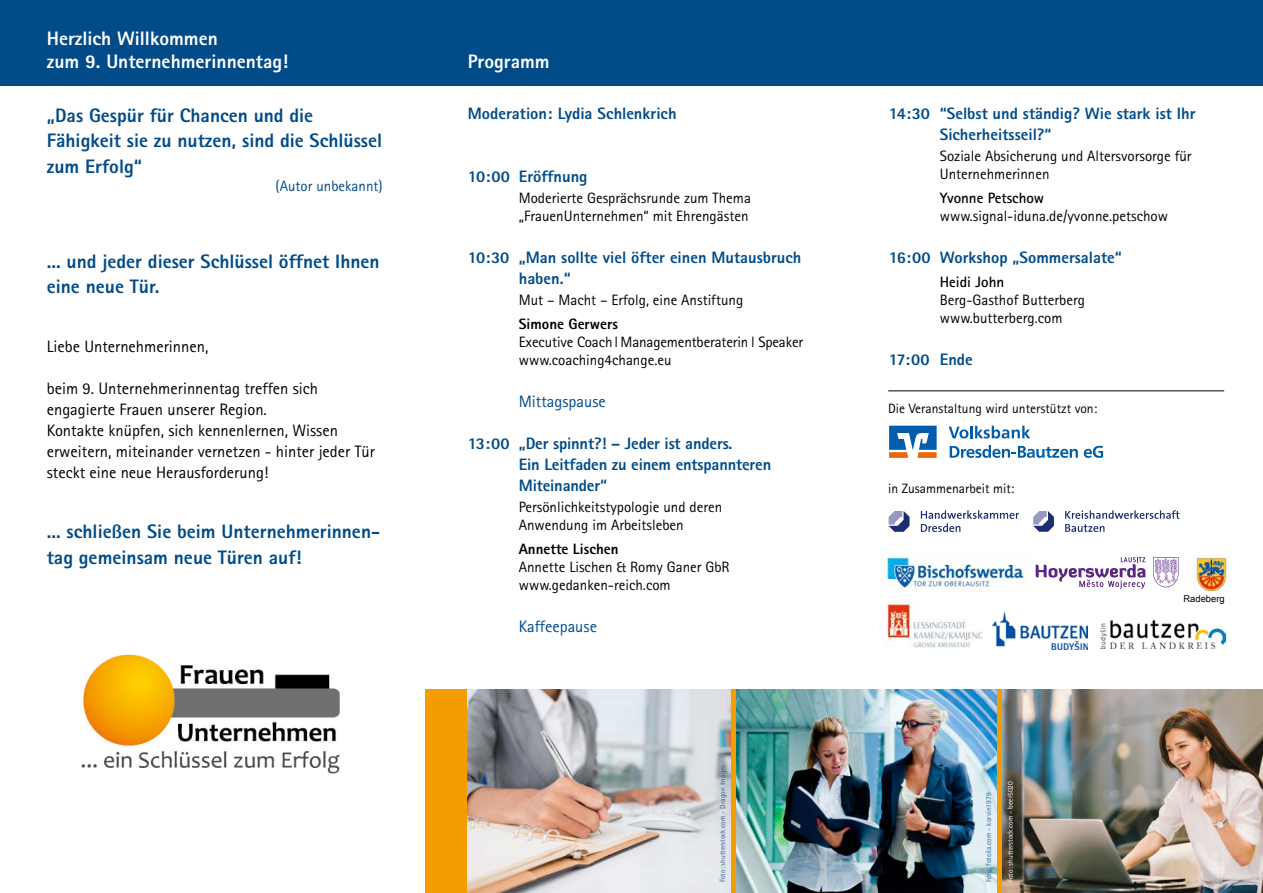
<style>
.page{position:relative;width:1263px;height:893px;background:#fff}
.page>*{position:absolute;margin:0;border:0;box-sizing:border-box;transform-origin:0 0}
.t1{font:800 19.5px/25.5px "Rotis Sans Serif";color:#004b88}
.t2{font:800 19.5px/23.4px "Rotis Sans Serif";color:#fff}
.t3{font:800 16.5px/21px "Rotis Sans Serif";color:#004b88}
.t4{font:16.5px/21px "Rotis Sans Serif";color:#000}
.t5{font:16.5px "Rotis Sans Serif";color:#004b88}
.t6{font:15px/18px "Rotis Sans Serif";color:#000}
.t7{font:800 15px "Rotis Sans Serif";color:#000}
.t8{font:700 15px "Rotis Sans Serif";color:#000}
.t9{font:15px "Rotis Sans Serif";color:#004b88}
.t10{font:13.5px "Rotis Sans Serif";color:#000}
.t11{font:9.45px "Arial";color:#000}
.t12{font:7.5px "Rotis Sans Serif";color:#2d659e}
.t13{font:7.5px "Rotis Sans Serif";color:#fff}
</style>
<div class="page">
<div style="left:0;top:0;width:1263px;height:85px;background:#004b88"></div>
<img style="left:81px;top:654px;width:259px;height:120px">
<div style="left:425px;top:690px;width:838px;height:203px;background:#f59c00"></div>
<img style="left:468px;top:690px;width:263px;height:203px">
<img style="left:1002px;top:690px;width:261px;height:203px">
<img style="left:736px;top:690px;width:261px;height:203px">
<hr style="left:888px;top:390px;width:336px;height:1px;background:#000">
<svg style="left:949px;top:426px;width:81px;height:12px"></svg>
<svg style="left:950px;top:445px;width:128px;height:13px"></svg>
<svg style="left:1084px;top:446px;width:19px;height:12px"></svg>
<svg style="left:889px;top:426px;width:48px;height:32px"></svg>
<img style="left:993px;top:611px;width:94px;height:38px">
<svg style="left:921px;top:510px;width:98px;height:22px"></svg>
<svg style="left:889px;top:511px;width:20px;height:21px"></svg>
<img style="left:885px;top:601px;width:98px;height:47px">
<img style="left:1194px;top:556px;width:33px;height:36px">
<svg style="left:1033px;top:511px;width:21px;height:21px"></svg>
<svg style="left:1065px;top:510px;width:114px;height:22px"></svg>
<svg style="left:1036px;top:557px;width:109px;height:32px"></svg>
<svg style="left:1153px;top:557px;width:25px;height:31px"></svg>
<img style="left:886px;top:556px;width:140px;height:35px">
<img style="left:1100px;top:621px;width:125px;height:28px">
<h1 class="t2" style="left:47px;top:26px;width:243px">Herzlich Willkommen<br>zum 9. Unternehmerinnentag!</h1>
<h1 class="t1" style="left:47px;top:102px;width:337px">„Das Gespür für Chancen und die<br>Fähigkeit sie zu nutzen, sind die Schlüssel zum Erfolg“</h1>
<p class="t9" style="left:275px;top:177px;width:109px">(Autor unbekannt)</p>
<h1 class="t1" style="left:47px;top:248px;width:334px">... und jeder dieser Schlüssel öffnet Ihnen eine neue Tür.</h1>
<p class="t4" style="left:47px;top:336px;width:163px">Liebe Unternehmerinnen,</p>
<p class="t4" style="left:47px;top:378px;width:330px">beim 9. Unternehmerinnentag treffen sich engagierte Frauen unserer Region.<br>Kontakte knüpfen, sich kennenlernen, Wissen erweitern, miteinander vernetzen - hinter jeder Tür steckt eine neue Herausforderung!</p>
<h1 class="t1" style="left:47px;top:518px;width:335px">... schließen Sie beim Unternehmerinnen&shy;tag gemeinsam neue Türen auf!</h1>
<h1 class="t2" style="left:468px;top:49px;width:83px">Programm</h1>
<p class="t3" style="left:468px;top:103px;width:210px">Moderation: Lydia Schlenkrich</p>
<p class="t3" style="left:468px;top:166px;width:121px">10:00 Eröffnung</p>
<p class="t6" style="left:519px;top:189px;width:234px">Moderierte Gesprächsrunde zum Thema „FrauenUnternehmen“ mit Ehrengästen</p>
<p class="t3" style="left:519px;top:247px;width:284px;text-indent:-51px">10:30 „Man sollte viel öfter einen Mutausbruch haben.“</p>
<p class="t6" style="left:519px;top:291px;width:226px">Mut – Macht – Erfolg, eine Anstiftung</p>
<p class="t7" style="left:519px;top:315px;width:101px">Simone Gerwers</p>
<p class="t6" style="left:519px;top:333px;width:286px">Executive Coach l Managementberaterin l Speaker www.coaching4change.eu</p>
<p class="t5" style="left:519px;top:392px;width:89px">Mittagspause</p>
<p class="t3" style="left:519px;top:433px;width:254px;text-indent:-51px">13:00 „Der spinnt?! – Jeder ist anders.<br>Ein Leitfaden zu einem entspannteren<br>Miteinander“</p>
<p class="t6" style="left:519px;top:498px;width:205px">Persönlichkeitstypologie und deren<br>Anwendung im Arbeitsleben</p>
<p class="t7" style="left:519px;top:540px;width:101px">Annette Lischen</p>
<p class="t6" style="left:519px;top:558px;width:212px">Annette Lischen &amp; Romy Ganer GbR www.gedanken-reich.com</p>
<p class="t5" style="left:519px;top:617px;width:80px">Kaffeepause</p>
<p class="t12" style="left:718px;top:882px;width:119px;rotate:-90deg">Foto: shutterstock.com - Dragon Images</p>
<p class="t3" style="left:940px;top:103px;width:257px;text-indent:-51px">14:30 “Selbst und ständig? Wie stark ist Ihr<br>Sicherheitsseil?“</p>
<p class="t6" style="left:940px;top:147px;width:253px">Soziale Absicherung und Altersvorsorge für<br>Unternehmerinnen</p>
<p class="t8" style="left:940px;top:189px;width:106px">Yvonne Petschow</p>
<p class="t6" style="left:940px;top:207px;width:230px">www.signal-iduna.de/yvonne.petschow</p>
<p class="t3" style="left:889px;top:247px;width:235px">16:00 Workshop „Sommersalate“</p>
<p class="t8" style="left:940px;top:273px;width:66px">Heidi John</p>
<p class="t6" style="left:940px;top:291px;width:147px">Berg-Gasthof Butterberg www.butterberg.com</p>
<p class="t3" style="left:889px;top:349px;width:86px">17:00 Ende</p>
<p class="t10" style="left:888px;top:400px;width:210px">Die Veranstaltung wird unterstützt von:</p>
<p class="t10" style="left:888px;top:480px;width:128px">in Zusammenarbeit mit:</p>
<p class="t12" style="left:984px;top:882px;width:91px;rotate:-90deg">Foto: fotolia.com - korvin1979</p>
<p class="t13" style="left:1006px;top:882px;width:103px;rotate:-90deg">Foto: shutterstock.com - beer5020</p>
<p class="t11" style="left:1183px;top:593px;width:43px">Radeberg</p>
</div>
